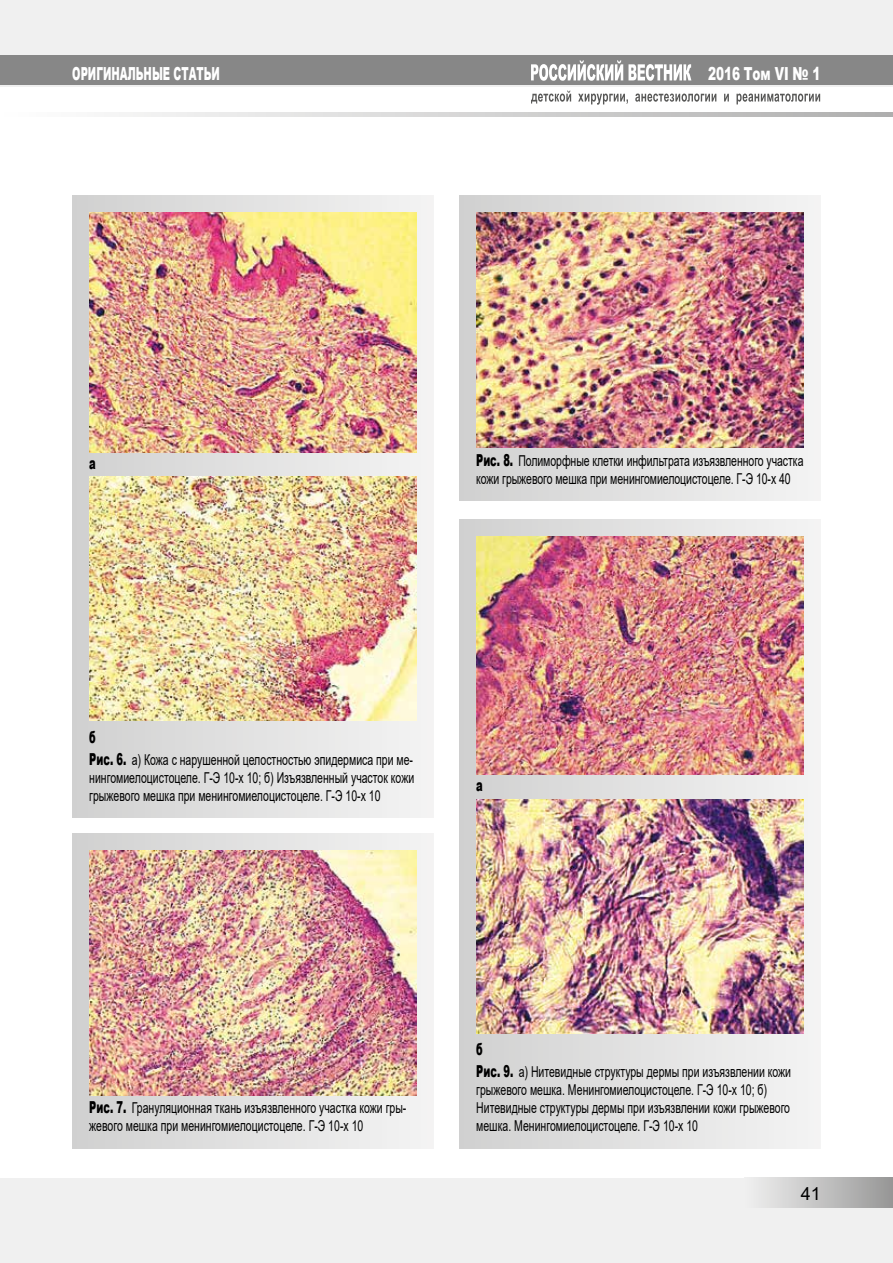
<style>
.page{position:relative;width:893px;height:1263px;background:#fff}
.page>*{position:absolute;margin:0;border:0;box-sizing:border-box;transform-origin:0 0}
.t1{font:900 18px "Arial";color:#fff;scale:.56 1}
.t2{font:900 18px "Arial";color:#fff;scale:.67 1}
.t3{font:18px "Arial";color:#000}
.t4{font:900 16.5px "Arial";color:#000;scale:.6 1}
.t5{font:15px/18px "Arial";color:#000;scale:.7 1}
.s1{font-weight:900;font-size:16.5px}
</style>
<div class="page">
<div style="left:0;top:1178px;width:893px;height:85px;background:#f0f0f0"></div>
<div style="left:744px;top:1178px;width:149px;height:30px;background:linear-gradient(to right,#f1f1f1,#979797)"></div>
<div style="left:0;top:0;width:893px;height:87px;background:#f0f0f0"></div>
<div style="left:0;top:55px;width:893px;height:30px;background:#878787"></div>
<svg style="left:119px;top:113px;width:774px;height:4px;background:#d2d1d1"></svg>
<svg style="left:531px;top:60px;width:160px;height:21px"></svg>
<svg style="left:531px;top:91px;width:289px;height:14px"></svg>
<div style="left:72px;top:833px;width:362px;height:315px;background:linear-gradient(to right,#d1cfce,#f3f2f1)"></div>
<img style="left:89px;top:850px;width:328px;height:245px">
<div style="left:459px;top:196px;width:362px;height:305px;background:linear-gradient(to right,#d0cfce,#f3f1f1)"></div>
<img style="left:476px;top:213px;width:328px;height:235px">
<div style="left:72px;top:196px;width:362px;height:622px;background:linear-gradient(to right,#d1d0cf,#f4f4f1)"></div>
<img style="left:89px;top:213px;width:328px;height:240px">
<img style="left:89px;top:477px;width:328px;height:244px">
<div style="left:459px;top:519px;width:362px;height:629px;background:linear-gradient(to right,#d1d0d0,#f3f2f3)"></div>
<img style="left:476px;top:536px;width:328px;height:239px">
<img style="left:476px;top:799px;width:328px;height:234px">
<p class="t1" style="left:72px;top:61px;width:265px">ОРИГИНАЛЬНЫЕ СТАТЬИ</p>
<p class="t2" style="left:708px;top:61px;width:170px">2016 Том VI № 1</p>
<p class="t4" style="left:89px;top:451px;width:13px">а</p>
<p class="t5" style="left:476px;top:451px;width:469px"><span class="s1">Рис. 8.</span> Полиморфные клетки инфильтрата изъязвленного участка кожи грыжевого мешка при менингомиелоцистоцеле. Г-Э 10‑х 40</p>
<p class="t4" style="left:89px;top:725px;width:13px">б</p>
<p class="t5" style="left:89px;top:750px;width:466px;text-align:justify"><span class="s1">Рис. 6.</span> а) Кожа с нарушенной целостностью эпидермиса при ме&shy;нингомиелоцистоцеле. Г-Э 10‑х 10; б) Изъязвленный участок кожи грыжевого мешка при менингомиелоцистоцеле. Г-Э 10‑х 10</p>
<p class="t4" style="left:476px;top:774px;width:13px">а</p>
<p class="t5" style="left:89px;top:1099px;width:454px"><span class="s1">Рис. 7.</span> Грануляционная ткань изъязвленного участка кожи гры&shy;жевого мешка при менингомиелоцистоцеле. Г-Э 10‑х 10</p>
<p class="t4" style="left:476px;top:1037px;width:13px">б</p>
<p class="t5" style="left:476px;top:1063px;width:451px"><span class="s1">Рис. 9.</span> а) Нитевидные структуры дермы при изъязвлении кожи грыжевого мешка. Менингомиелоцистоцеле. Г-Э 10‑х 10; б)<br>Нитевидные структуры дермы при изъязвлении кожи грыжевого мешка. Менингомиелоцистоцеле. Г-Э 10‑х 10</p>
<p class="t3" style="left:801px;top:1181px;width:22px">41</p>
</div>
